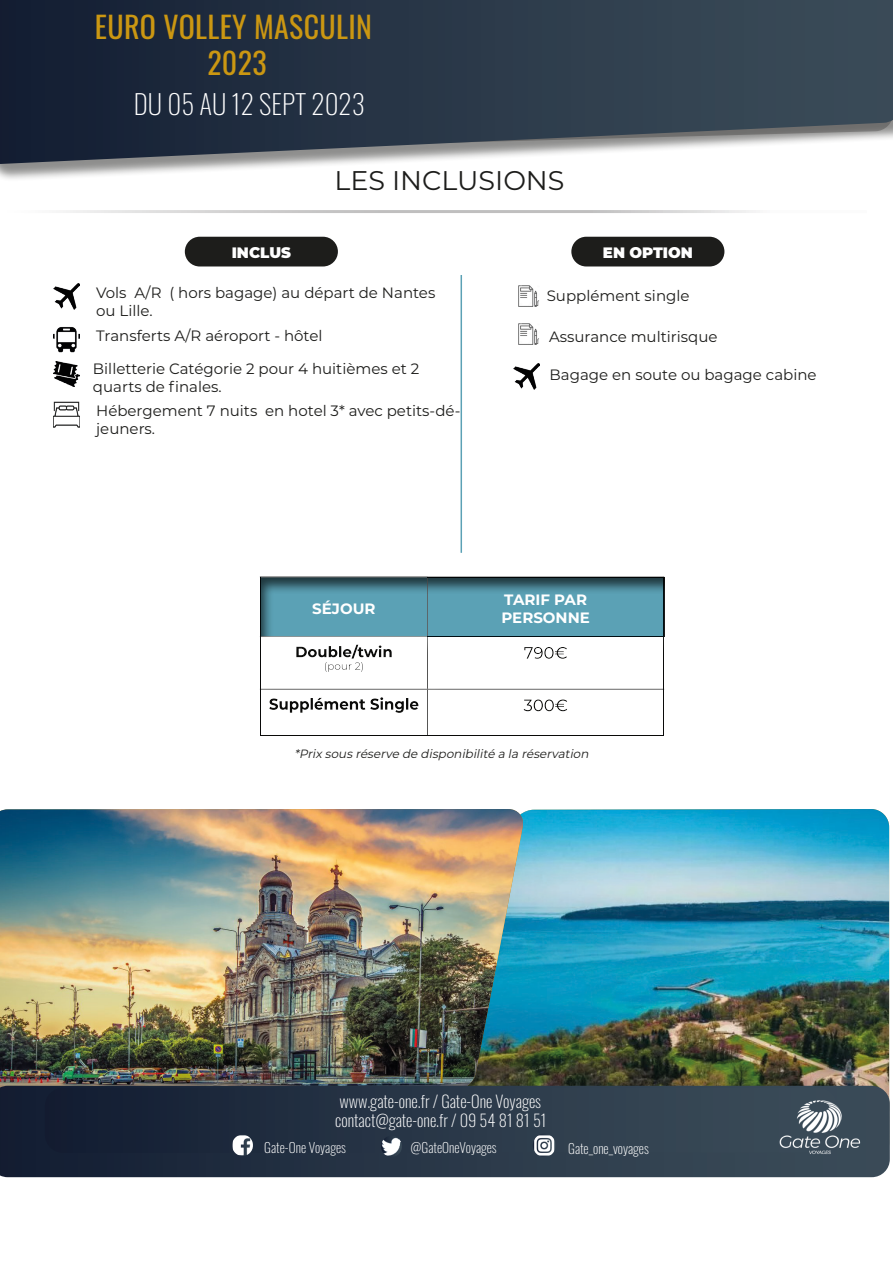
<style>
.page{position:relative;width:893px;height:1263px;background:#fff}
.page>*{position:absolute;margin:0;border:0;box-sizing:border-box;transform-origin:0 0}
.t1{font:30px "Oswald";letter-spacing:.01em;color:#cb9712}
.t2{font:200 27px "Oswald";color:#fff}
.t3{font:27px "Montserrat";color:#1d1d1b}
.t4{font:200 16.5px "Oswald";color:#fff}
.t5{font:15px/18px "Montserrat";color:#1d1d1b}
.t6{font:700 15px/18px "Montserrat";color:#fff}
.t7{font:900 15px "Montserrat";color:#fff}
.t8{font:200 13.5px "Oswald";color:#fff}
.t9{font:italic 12px "Montserrat";color:#1d1d1b}
</style>
<div class="page">
<img style="left:525px;top:809px;width:364px;height:277px">
<img style="left:0;top:809px;width:525px;height:277px">
<div style="left:0;top:0;width:893px;height:183px;background:#1d1d1b;opacity:.5"></div>
<svg style="left:0;top:0;width:893px;height:164px;background:#3b4856"></svg>
<svg style="left:0;top:1086px;width:890px;height:91px;background:#263344"></svg>
<svg style="left:45px;top:1088px;width:715px;height:65px;background:#263344"></svg>
<svg style="left:533px;top:1133px;width:23px;height:24px"></svg>
<img style="left:533px;top:1133px;width:23px;height:24px;border-radius:12px">
<img style="left:381px;top:1136px;width:21px;height:21px;border-radius:10px">
<img style="left:232px;top:1135px;width:21px;height:21px;border-radius:10px">
<img style="left:760px;top:1076px;width:102px;height:101px">
<div style="left:185px;top:237px;width:153px;height:29px;background:#1d1d1b;border-radius:15px"></div>
<div style="left:571px;top:237px;width:153px;height:29px;background:#1d1d1b;border-radius:15px"></div>
<hr style="left:461px;top:275px;width:1px;height:278px;background:#5ba1b5">
<img style="left:54px;top:283px;width:25px;height:26px">
<img style="left:54px;top:361px;width:25px;height:26px">
<img style="left:54px;top:401px;width:25px;height:26px">
<img style="left:518px;top:285px;width:21px;height:22px">
<img style="left:54px;top:327px;width:25px;height:25px">
<div style="left:254px;top:576px;width:444px;height:168px;background:#1d1d1b;opacity:.75"></div>
<img style="left:518px;top:323px;width:21px;height:22px">
<img style="left:514px;top:364px;width:25px;height:25px">
<p class="t1" style="left:95px;top:0;width:278px">EURO VOLLEY MASCULIN</p>
<p class="t1" style="left:207px;top:36px;width:61px">2023</p>
<p class="t2" style="left:134px;top:81px;width:232px">DU 05 AU 12 SEPT 2023</p>
<p class="t3" style="left:334px;top:162px;width:232px">LES INCLUSIONS</p>
<p class="t7" style="left:232px;top:241px;width:61px">INCLUS</p>
<p class="t7" style="left:603px;top:241px;width:91px">EN OPTION</p>
<p class="t5" style="left:96px;top:283px;width:341px">Vols A/R ( hors bagage) au départ de Nantes ou Lille.</p>
<p class="t5" style="left:96px;top:326px;width:228px">Transferts A/R aéroport - hôtel</p>
<p class="t5" style="left:93px;top:359px;width:328px">Billetterie Catégorie 2 pour 4 huitièmes et 2 quarts de finales.</p>
<p class="t5" style="left:96px;top:401px;width:366px">Hébergement 7 nuits en hotel 3* avec petits-dé&shy;jeuners.</p>
<p class="t5" style="left:547px;top:287px;width:144px">Supplément single</p>
<p class="t5" style="left:549px;top:327px;width:170px">Assurance multirisque</p>
<p class="t5" style="left:550px;top:366px;width:269px">Bagage en soute ou bagage cabine</p>
<p class="t6" style="left:312px;top:599px;width:65px">SÉJOUR</p>
<p class="t6" style="left:501px;top:590px;width:90px">TARIF PAR<br>PERSONNE</p>
<p class="t9" style="left:294px;top:745px;width:299px">*Prix sous réserve de disponibilité a la réservation</p>
<p class="t4" style="left:339px;top:1086px;width:203px">www.gate-one.fr / Gate-One Voyages</p>
<p class="t4" style="left:335px;top:1106px;width:213px">contact@gate-one.fr / 09 54 81 81 51</p>
<p class="t8" style="left:264px;top:1135px;width:83px">Gate-One Voyages</p>
<p class="t8" style="left:411px;top:1135px;width:88px">@GateOneVoyages</p>
<p class="t8" style="left:568px;top:1137px;width:82px">Gate_one_voyages</p>
<p class="t8" style="left:563px;top:1135px;width:46px">Gate_one_</p>
</div>
